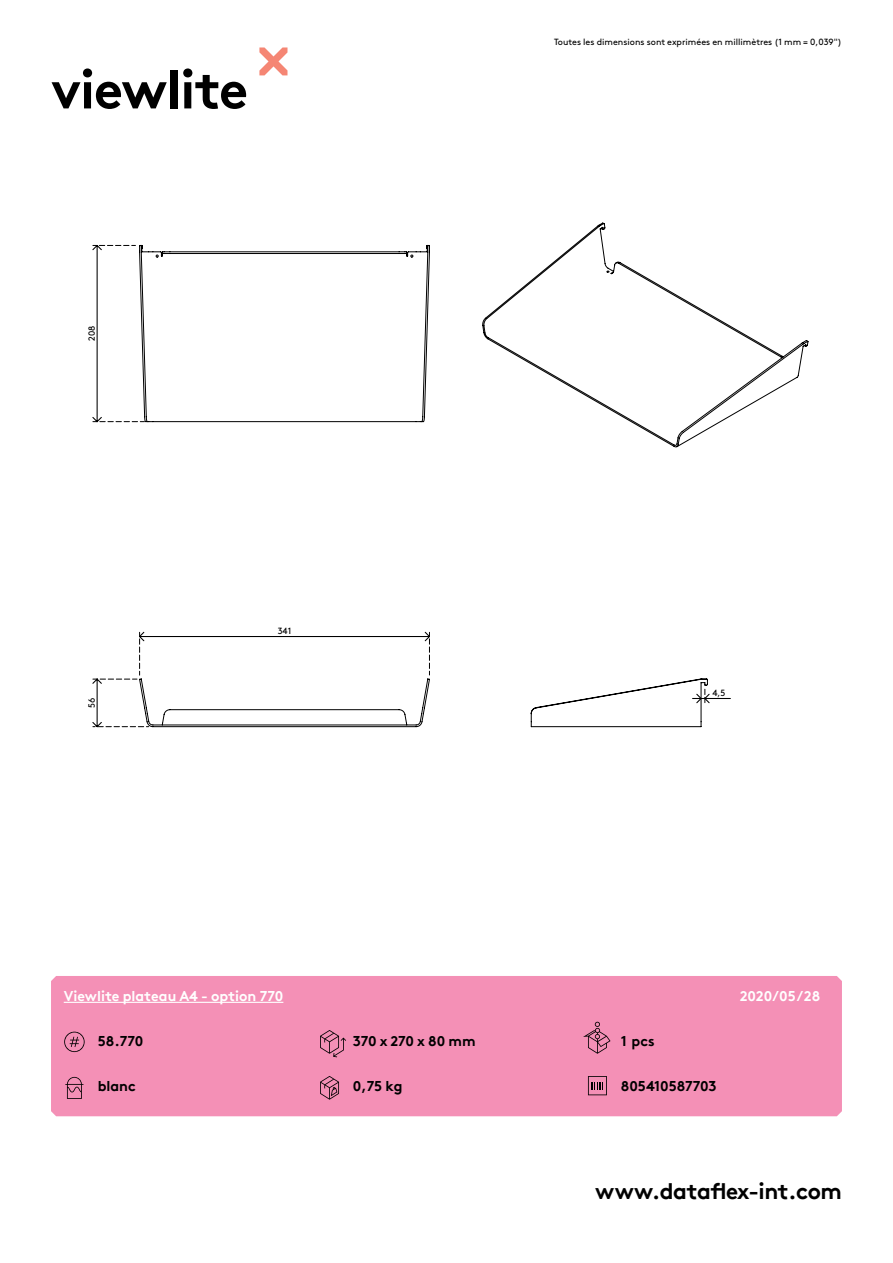
<style>
.page{position:relative;width:893px;height:1263px;background:#fff}
.page>*{position:absolute;margin:0;border:0;box-sizing:border-box;transform-origin:0 0}
.hoofdstuk{font:700 54px "Brown Pro TT";letter-spacing:-.02em;color:#000}
.t1{font:700 22.5px "Brown Pro TT";letter-spacing:-.02em;color:#000}
.specificaties{font:700 14.25px "Brown Pro TT";color:#000}
.t2{font:700 14.25px "Brown Pro TT";color:#fff}
.t3{font:9px "Brown";color:#000}
.t4{font:9px "Brown Pro TT Regular Alt";color:#000}
</style>
<div class="page">
<svg style="left:259px;top:47px;width:28px;height:28px"></svg>
<div style="left:51px;top:976px;width:791px;height:140px;background:#f490b6"></div>
<svg style="left:92px;top:244px;width:338px;height:484px"></svg>
<svg style="left:139px;top:244px;width:291px;height:179px"></svg>
<svg style="left:482px;top:222px;width:327px;height:226px"></svg>
<svg style="left:530px;top:678px;width:201px;height:49px"></svg>
<svg style="left:64px;top:1032px;width:21px;height:20px"></svg>
<svg style="left:65px;top:1077px;width:18px;height:22px"></svg>
<svg style="left:320px;top:1030px;width:26px;height:27px"></svg>
<svg style="left:583px;top:1022px;width:27px;height:32px"></svg>
<svg style="left:320px;top:1076px;width:19px;height:24px"></svg>
<svg style="left:588px;top:1076px;width:19px;height:19px"></svg>
<hr style="left:64px;top:1002px;width:219px;height:1px;background:#fff">
<p class="hoofdstuk" style="left:51px;top:46px;width:198px">viewlite</p>
<p class="t4" style="left:85px;top:341px;width:17px;rotate:-90deg">208</p>
<p class="t4" style="left:85px;top:708px;width:12px;rotate:-90deg">56</p>
<p class="t4" style="left:278px;top:624px;width:15px">341</p>
<p class="t3" style="left:554px;top:35px;width:289px">Toutes les dimensions sont exprimées en millimètres (1 mm = 0,039")</p>
<p class="t4" style="left:712px;top:686px;width:15px">4,5</p>
<h3 class="t2" style="left:64px;top:985px;width:221px">Viewlite plateau A4 - option 770</h3>
<h3 class="t2" style="left:740px;top:985px;width:82px">2020/05/28</h3>
<h3 class="specificaties" style="left:98px;top:1029px;width:47px">58.770</h3>
<p class="specificaties" style="left:98px;top:1074px;width:40px">blanc</p>
<p class="specificaties" style="left:353px;top:1029px;width:124px">370 x 270 x 80 mm</p>
<p class="specificaties" style="left:621px;top:1029px;width:35px">1 pcs</p>
<p class="specificaties" style="left:353px;top:1074px;width:51px">0,75 kg</p>
<h3 class="specificaties" style="left:621px;top:1074px;width:97px">805410587703</h3>
<h2 class="t1" style="left:595px;top:1173px;width:248px">www.dataflex-int.com</h2>
</div>
